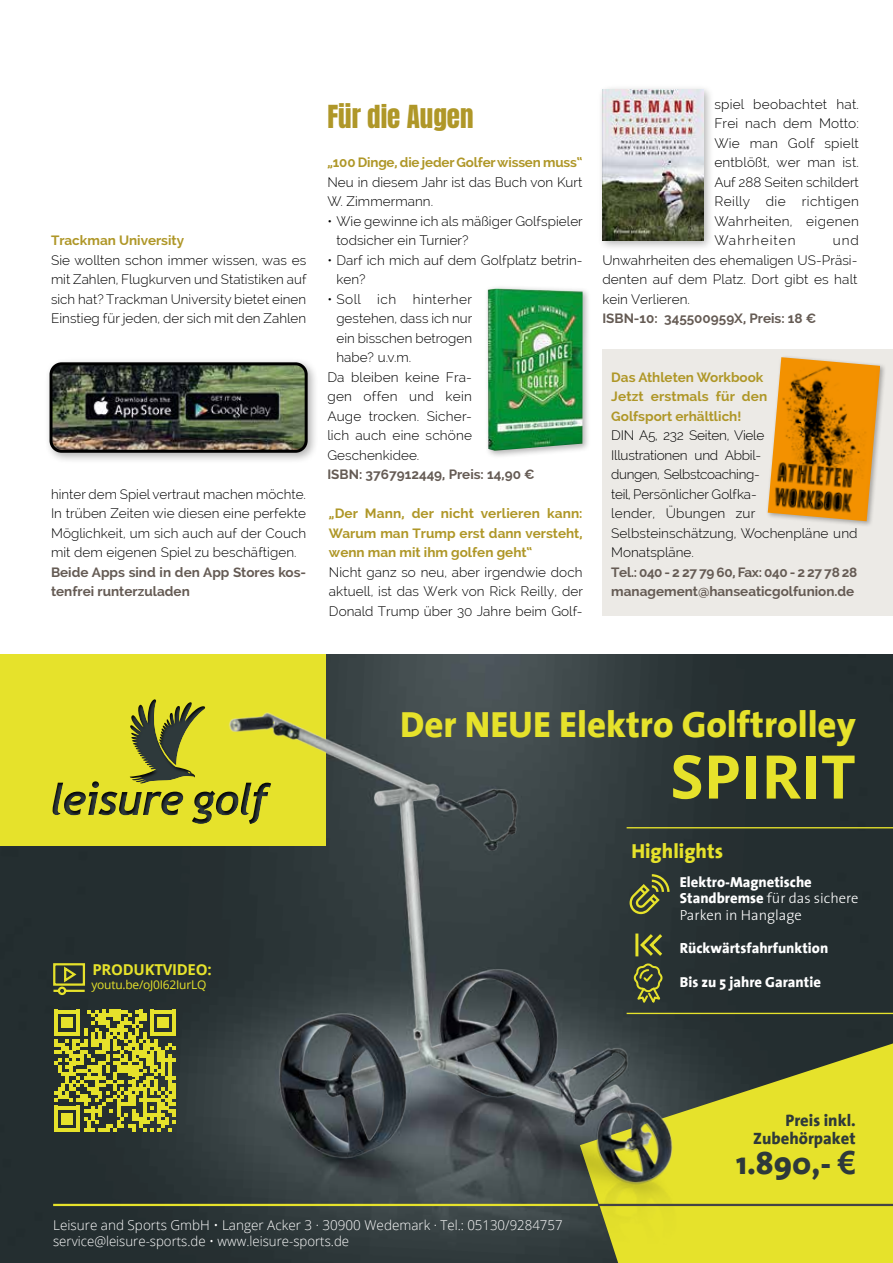
<style>
.page{position:relative;width:893px;height:1263px;background:#fff}
.page>*{position:absolute;margin:0;border:0;box-sizing:border-box;transform-origin:0 0}
.t1{font:700 60.15px "Open Sans";color:#e6e22b}
.t2{font:800 36.9px "The Sans";color:#e6e22b}
.t3{font:800 31.8px "The Sans";color:#2e393b}
.t4{font:27px "Anton";color:#af9728}
.t5{font:800 20.25px "The Sans";color:#e6e22b}
.t6{font:800 16.65px/17.9px "The Sans";color:#2e393b;text-align:right}
.t7{font:700 15px "Open Sans";letter-spacing:-.02em;color:#e6e22b}
.t8{font:800 14.55px/16.2px "The Sans";color:#fff}
.t9{font:300 13.5px/19.5px "Raleway";letter-spacing:.005em;color:#000;text-align:justify}
.t10{font:700 13.5px/19.5px "Raleway";color:#af9728;text-align:justify}
.t11{font:700 13.5px/19.5px "Raleway";color:#655b54}
.t12{font:300 13.5px/16.5px "Open Sans";color:#fff}
.t13{font:300 13.5px "Raleway";letter-spacing:.03em;color:#000}
.t14{font:12px "Open Sans";letter-spacing:-.02em;color:#e6e22b}
.s1{font-weight:300}
.s2{font-family:"Arial";font-weight:700}
</style>
<div class="page">
<div style="left:484px;top:285px;width:107px;height:174px;background:#000;opacity:.3"></div>
<img style="left:488px;top:289px;width:95px;height:162px">
<div style="left:597px;top:84px;width:117px;height:167px;background:#000;opacity:.3"></div>
<img style="left:602px;top:89px;width:101px;height:151px">
<div style="left:44px;top:357px;width:275px;height:107px;background:#000;opacity:.3"></div>
<img style="left:51px;top:364px;width:255px;height:87px">
<div style="left:50px;top:362px;width:258px;height:91px;border:3px solid #000;border-radius:11px"></div>
<div style="left:602px;top:349px;width:291px;height:267px;background:#eceae6"></div>
<div style="left:766px;top:355px;width:121px;height:172px;background:#000;opacity:.3"></div>
<img style="left:768px;top:357px;width:112px;height:164px">
<div style="left:0;top:655px;width:893px;height:608px;background:#242e30"></div>
<div style="left:0;top:655px;width:325px;height:191px;background:#e6e22b"></div>
<div style="left:50px;top:698px;width:222px;height:128px;background:#000;opacity:.9"></div>
<svg style="left:721px;top:1043px;width:172px;height:220px;background:#ccca2b"></svg>
<img style="left:685px;top:1043px;width:36px;height:220px">
<img style="left:149px;top:668px;width:536px;height:595px">
<svg style="left:54px;top:1010px;width:122px;height:121px;background:#8e902e"></svg>
<svg style="left:51px;top:962px;width:36px;height:34px"></svg>
<hr style="left:598px;top:1204px;width:295px;height:2px;background:#434345">
<hr style="left:53px;top:1204px;width:545px;height:2px;background:#e6e22b">
<svg style="left:630px;top:874px;width:39px;height:40px;background:#5b6134"></svg>
<hr style="left:627px;top:827px;width:266px;height:1px;background:#e6e22b">
<hr style="left:627px;top:1013px;width:266px;height:1px;background:#e6e22b">
<svg style="left:631px;top:930px;width:34px;height:77px;background:#525933"></svg>
<p class="t10" style="left:51px;top:231px;width:135px">Trackman University</p>
<p class="t9" style="left:51px;top:250px;width:257px">Sie wollten schon immer wissen, was es mit Zahlen, Flugkurven und Statistiken auf sich hat? Trackman University bietet einen Einstieg für jeden, der sich mit den Zahlen</p>
<p class="t9" style="left:51px;top:484px;width:257px">hinter dem Spiel vertraut machen möchte.<br>In trüben Zeiten wie diesen eine perfekte Möglichkeit, um sich auch auf der Couch mit dem eigenen Spiel zu beschäftigen.</p>
<p class="t11" style="left:51px;top:562px;width:257px">Beide Apps sind in den App Stores kos&shy;tenfrei runterzuladen</p>
<h3 class="t4" style="left:327px;top:103px;width:148px">Für die Augen</h3>
<p class="t10" style="left:327px;top:153px;width:257px">„100 Dinge, die jeder Golfer wissen muss“</p>
<p class="t9" style="left:327px;top:172px;width:257px">Neu in diesem Jahr ist das Buch von Kurt<br>W. Zimmermann.</p>
<p class="t9" style="left:336px;top:211px;width:248px;text-indent:-9px">• Wie gewinne ich als mäßiger Golfspieler todsicher ein Turnier?</p>
<p class="t9" style="left:336px;top:250px;width:248px;text-indent:-9px">• Darf ich mich auf dem Golfplatz betrin&shy;ken?</p>
<p class="t13" style="left:327px;top:291px;width:146px">• Soll ich hinterher</p>
<p class="t9" style="left:336px;top:309px;width:137px">gestehen, dass ich nur</p>
<p class="t9" style="left:336px;top:328px;width:137px">ein bisschen betrogen</p>
<p class="t9" style="left:336px;top:348px;width:76px">habe? u.v.m.</p>
<p class="t9" style="left:327px;top:367px;width:146px">Da bleiben keine Fra-</p>
<p class="t9" style="left:327px;top:387px;width:146px">gen offen und kein</p>
<p class="t9" style="left:327px;top:406px;width:146px">Auge trocken. Sicher-</p>
<p class="t9" style="left:327px;top:426px;width:146px">lich auch eine schöne</p>
<p class="t9" style="left:327px;top:445px;width:93px">Geschenkidee.</p>
<p class="t11" style="left:327px;top:465px;width:209px">ISBN: 3767912449, Preis: 14,90 €</p>
<p class="t10" style="left:329px;top:504px;width:255px">„Der Mann, der nicht verlieren kann:<br>Warum man Trump erst dann versteht, wenn man mit ihm golfen geht“</p>
<p class="t9" style="left:329px;top:562px;width:256px">Nicht ganz so neu, aber irgendwie doch aktuell, ist das Werk von Rick Reilly, der Donald Trump über 30 Jahre beim Golf-</p>
<p class="t9" style="left:714px;top:94px;width:146px">spiel beobachtet hat.<br>Frei nach dem Motto:<br>Wie man Golf spielt entblößt, wer man ist.<br>Auf 288 Seiten schildert Reilly die richtigen Wahrheiten, eigenen Wahrheiten</p>
<p class="t9" style="left:602px;top:231px;width:258px;text-indent:230px">und Unwahrheiten des ehemaligen US-Präsi&shy;denten auf dem Platz. Dort gibt es halt kein Verlieren.</p>
<p class="t11" style="left:602px;top:309px;width:216px">ISBN-10: 345500959X, Preis: 18 €</p>
<p class="t10" style="left:611px;top:367px;width:158px;text-align:left">Das Athleten Workbook<br>Jetzt erstmals für den<br>Golfsport erhältlich!</p>
<p class="t9" style="left:611px;top:426px;width:248px;text-align:left">DIN A5, 232 Seiten, Viele<br>Illustrationen und Abbil-<br>dungen, Selbstcoaching-<br>teil, Persönlicher Golfka-<br>lender, Übungen zur<br>Selbsteinschätzung, Wochenpläne und<br>Monatspläne.</p>
<p class="t11" style="left:611px;top:562px;width:248px">Tel.: 040 - 2 27 79 60, Fax: 040 - 2 27 78 28 management@hanseaticgolfunion.de</p>
<p class="t7" style="left:92px;top:959px;width:121px">PRODUKTVIDEO:</p>
<p class="t14" style="left:91px;top:977px;width:116px">youtu.be/oJ0I62IurLQ</p>
<h2 class="t2" style="left:400px;top:693px;width:457px">Der NEUE Elektro Golftrolley</h2>
<h1 class="t1" style="left:670px;top:734px;width:187px">SPIRIT</h1>
<h3 class="t5" style="left:631px;top:834px;width:93px">Highlights</h3>
<p class="t8" style="left:680px;top:874px;width:180px">Elektro-Magnetische<br>Standbremse <span class="s1">für das sichere<br>Parken in Hanglage</span></p>
<p class="t8" style="left:680px;top:939px;width:150px">Rückwärtsfahrfunktion</p>
<p class="t8" style="left:680px;top:974px;width:143px">Bis zu 5 jahre Garantie</p>
<p class="t6" style="left:753px;top:1111px;width:104px">Preis inkl.<br>Zubehörpaket</p>
<h3 class="t3" style="left:736px;top:1136px;width:121px">1.890,- <span class="s2">€</span></h3>
<p class="t12" style="left:53px;top:1216px;width:511px">Leisure and Sports GmbH • Langer Acker 3 · 30900 Wedemark · Tel.: 05130/9284757 service@leisure-sports.de • www.leisure-sports.de</p>
</div>
